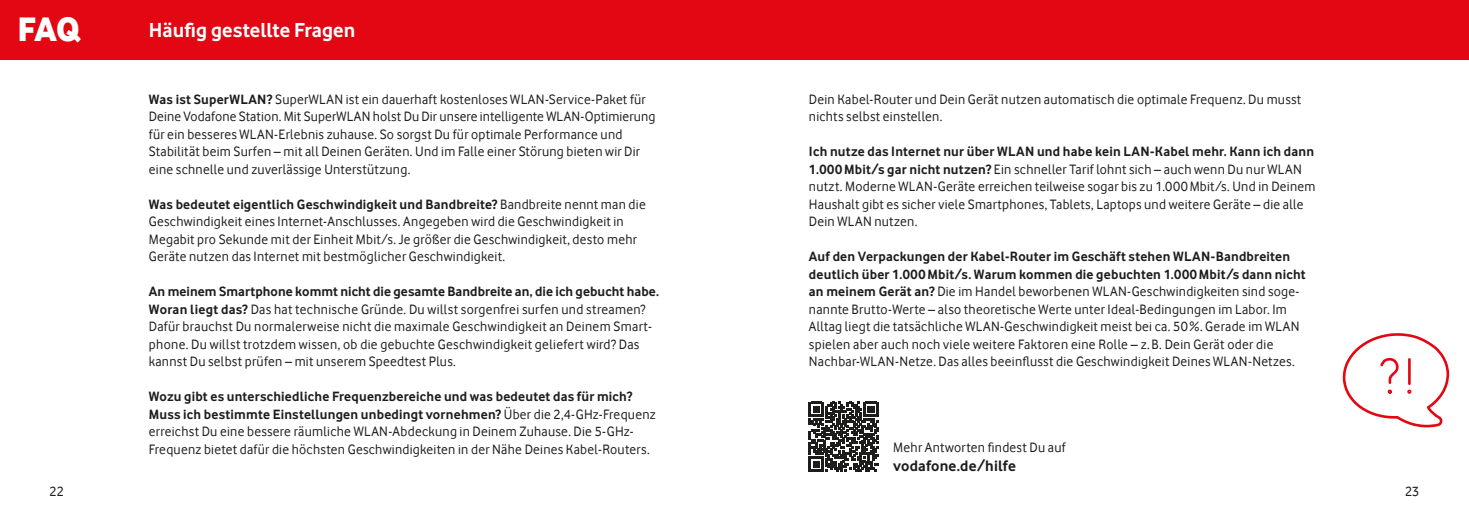
<style>
.page{position:relative;width:1469px;height:521px;background:#fff}
.page>*{position:absolute;margin:0;border:0;box-sizing:border-box;transform-origin:0 0}
.t1{font:35px "Vodafone Ex B";color:#fff}
.t2{font:700 21px "Vodafone Rg";color:#fff}
.t3{font:700 15.75px "Vodafone Rg";letter-spacing:.01em;color:#1d1d1b}
.t4{font:14px/17.5px "Vodafone Rg";letter-spacing:.02em;color:#1d1d1b}
.s1{font-weight:700}
</style>
<div class="page">
<div style="left:0;top:0;width:1468px;height:60px;background:#e30613"></div>
<svg style="left:809px;top:402px;width:69px;height:69px"></svg>
<svg style="left:1342px;top:333px;width:108px;height:95px"></svg>
<h1 class="t1" style="left:17px;top:8px;width:64px">FAQ</h1>
<h2 class="t2" style="left:149px;top:18px;width:208px">Häufig gestellte Fragen</h2>
<p class="t4" style="left:149px;top:90px;width:508px"><span class="s1">Was ist SuperWLAN?</span> SuperWLAN ist ein dauerhaft kostenloses WLAN-Service-Paket für Deine Vodafone Station. Mit SuperWLAN holst Du Dir unsere intelligente WLAN-Optimierung für ein besseres WLAN-Erlebnis zuhause. So sorgst Du für optimale Performance und Stabilität beim Surfen – mit all Deinen Geräten. Und im Falle einer Störung bieten wir Dir eine schnelle und zuverlässige Unterstützung.</p>
<p class="t4" style="left:149px;top:195px;width:498px"><span class="s1">Was bedeutet eigentlich Geschwindigkeit und Bandbreite?</span> Bandbreite nennt man die Geschwindigkeit eines Internet-Anschlusses. Angegeben wird die Geschwindigkeit in Megabit pro Sekunde mit der Einheit Mbit/s. Je größer die Geschwindigkeit, desto mehr Geräte nutzen das Internet mit bestmöglicher Geschwindigkeit.</p>
<p class="t4" style="left:149px;top:283px;width:511px"><span class="s1">An meinem Smartphone kommt nicht die gesamte Bandbreite an, die ich gebucht habe.<br>Woran liegt das?</span> Das hat technische Gründe. Du willst sorgenfrei surfen und streamen?<br>Dafür brauchst Du normalerweise nicht die maximale Geschwindigkeit an Deinem Smart&shy;phone. Du willst trotzdem wissen, ob die gebuchte Geschwindigkeit geliefert wird? Das kannst Du selbst prüfen – mit unserem Speedtest Plus.</p>
<p class="t4" style="left:149px;top:388px;width:508px"><span class="s1">Wozu gibt es unterschiedliche Frequenzbereiche und was bedeutet das für mich?<br>Muss ich bestimmte Einstellungen unbedingt vornehmen?</span> Über die 2,4-GHz-Frequenz erreichst Du eine bessere räumliche WLAN-Abdeckung in Deinem Zuhause. Die 5-GHz-Frequenz bietet dafür die höchsten Geschwindigkeiten in der Nähe Deines Kabel-Routers.</p>
<p class="t4" style="left:809px;top:90px;width:494px">Dein Kabel-Router und Dein Gerät nutzen automatisch die optimale Frequenz. Du musst nichts selbst einstellen.</p>
<p class="t4" style="left:809px;top:143px;width:508px"><span class="s1">Ich nutze das Internet nur über WLAN und habe kein LAN-Kabel mehr. Kann ich dann 1.000Mbit/s gar nicht nutzen?</span> Ein schneller Tarif lohnt sich – auch wenn Du nur WLAN nutzt. Moderne WLAN-Geräte erreichen teilweise sogar bis zu 1.000Mbit/s. Und in Deinem Haushalt gibt es sicher viele Smartphones, Tablets, Laptops und weitere Geräte – die alle Dein WLAN nutzen.</p>
<p class="t4" style="left:809px;top:248px;width:498px"><span class="s1">Auf den Verpackungen der Kabel-Router im Geschäft stehen WLAN-Bandbreiten deutlich über 1.000Mbit/s. Warum kommen die gebuchten 1.000Mbit/s dann nicht an meinem Gerät an?</span> Die im Handel beworbenen WLAN-Geschwindigkeiten sind soge&shy;nannte Brutto-Werte – also theoretische Werte unter Ideal-Bedingungen im Labor. Im Alltag liegt die tatsächliche WLAN-Geschwindigkeit meist bei ca. 50%. Gerade im WLAN spielen aber auch noch viele weitere Faktoren eine Rolle – z. B. Dein Gerät oder die Nachbar-WLAN-Netze. Das alles beeinflusst die Geschwindigkeit Deines WLAN-Netzes.</p>
<p class="t4" style="left:893px;top:439px;width:174px">Mehr Antworten findest Du auf</p>
<p class="t3" style="left:893px;top:457px;width:124px">vodafone.de/hilfe</p>
<p class="t4" style="left:50px;top:483px;width:16px">22</p>
<p class="t4" style="left:1404px;top:483px;width:16px">23</p>
</div>
